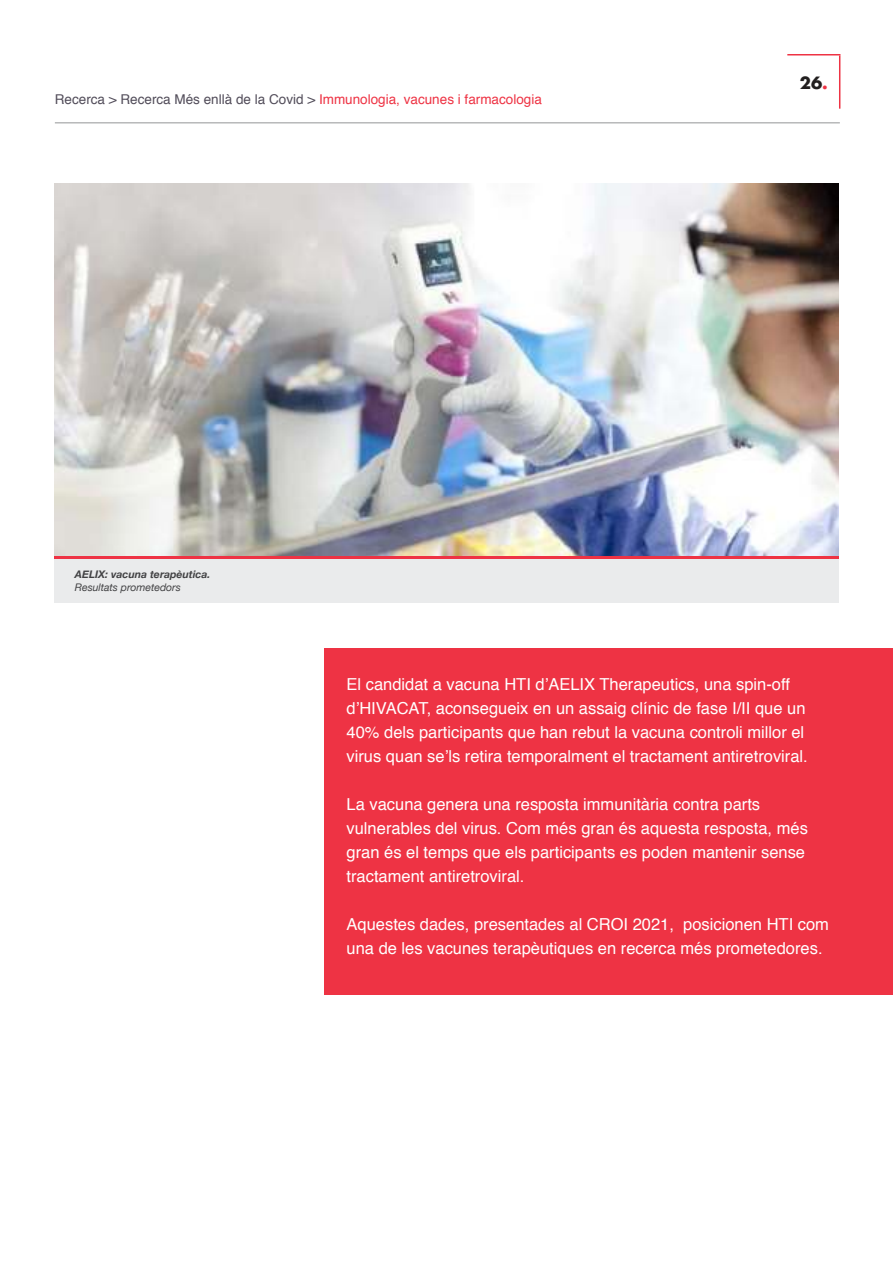
<style>
.page{position:relative;width:893px;height:1263px;background:#fff}
.page>*{position:absolute;margin:0;border:0;box-sizing:border-box;transform-origin:0 0}
.t1{font:16.5px/24px "Helvetica";color:#fff}
.t2{font:700 16.5px "Futura";color:#221f1f}
.t3{font:13.5px "Helvetica";color:#514c59}
.t4{font:italic 700 10.5px "Helvetica Neue";color:#424244}
.t5{font:italic 10.5px "Helvetica Neue";color:#424244}
.s1{color:#e34}
</style>
<div class="page">
<hr style="left:839px;top:55px;width:1px;height:54px;background:#e34">
<hr style="left:787px;top:54px;width:53px;height:1px;background:#e34">
<hr style="left:55px;top:123px;width:785px;height:1px;background:#939597">
<img style="left:54px;top:183px;width:785px;height:373px">
<div style="left:324px;top:648px;width:569px;height:347px;background:#e34"></div>
<div style="left:54px;top:556px;width:785px;height:47px;background:#eaebec"></div>
<hr style="left:54px;top:556px;width:785px;height:2px;background:#e34">
<p class="t3" style="left:55px;top:89px;width:488px">Recerca &gt; Recerca Més enllà de la Covid &gt; <span class="s1">Immunologia, vacunes i farmacologia</span></p>
<p class="t4" style="left:75px;top:570px;width:137px">AELIX: vacuna terapèutica.</p>
<p class="t5" style="left:75px;top:583px;width:107px">Resultats prometedors</p>
<p class="t2" style="left:800px;top:72px;width:30px">26<span class="s1">.</span></p>
<p class="t1" style="left:347px;top:673px;width:463px">El candidat a vacuna HTI d’AELIX Therapeutics, una spin-off d’HIVACAT, aconsegueix en un assaig clínic de fase I/II que un 40% dels participants que han rebut la vacuna controli millor el virus quan se’ls retira temporalment el tractament antiretroviral.</p>
<p class="t1" style="left:347px;top:794px;width:463px">La vacuna genera una resposta immunitària contra parts vulnerables del virus. Com més gran és aquesta resposta, més gran és el temps que els participants es poden mantenir sense tractament antiretroviral.</p>
<p class="t1" style="left:347px;top:913px;width:484px">Aquestes dades, presentades al CROI 2021, posicionen HTI com una de les vacunes terapèutiques en recerca més prometedores.</p>
</div>
